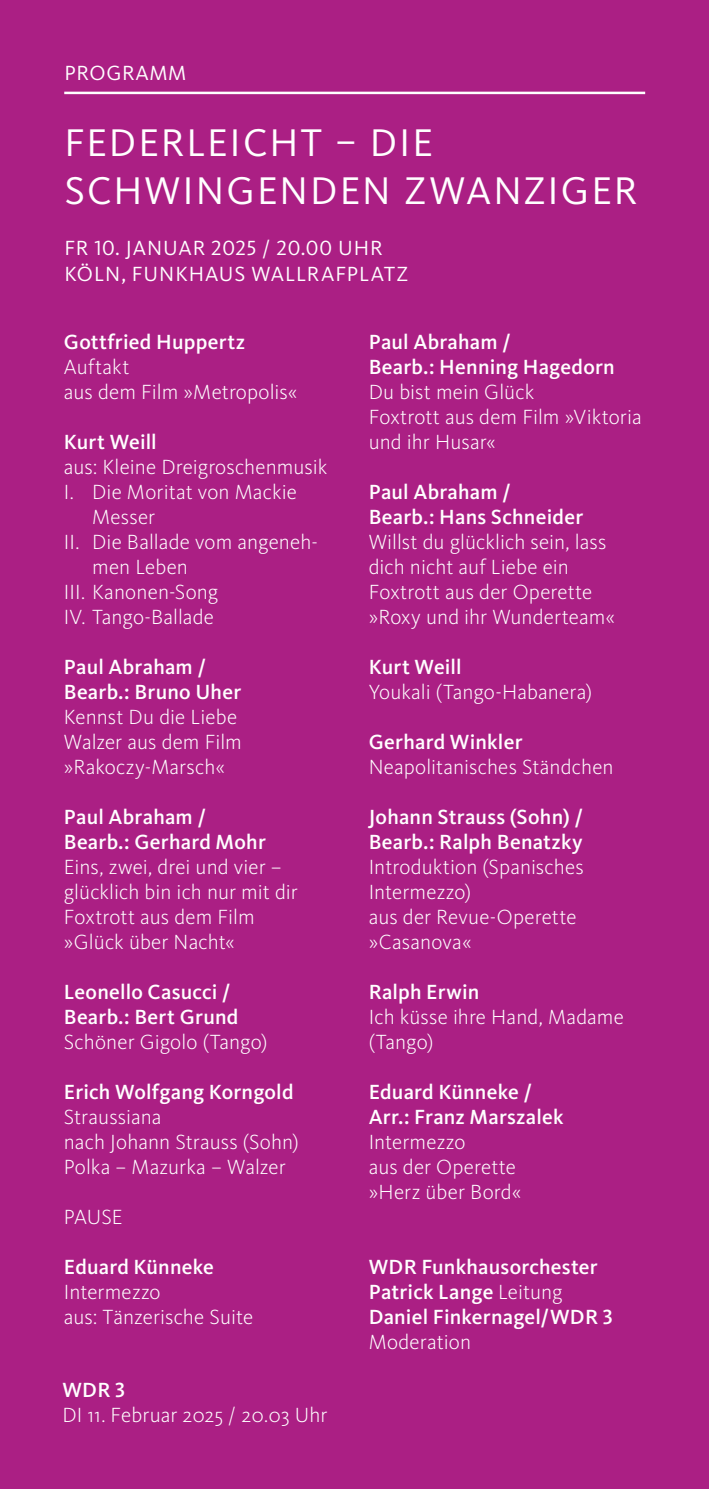
<style>
.page{position:relative;width:709px;height:1489px;background:#fff}
.page>*{position:absolute;margin:0;border:0;box-sizing:border-box;transform-origin:0 0}
.t1{font:40px/48px "WDR Sans";letter-spacing:.05em;color:#fff}
.t2{font:300 21.25px/25px "WDR Sans";letter-spacing:.005em;color:#fff}
.t3{font:500 21.25px/25px "WDR Sans";letter-spacing:.01em;color:#fff}
.t4{font:21.25px/25.5px "WDR Sans";letter-spacing:.035em;color:#fff}
.s1{font-weight:300}
</style>
<div class="page">
<div style="left:0;top:0;width:709px;height:1488px;background:#ab1f84"></div>
<hr style="left:64px;top:92px;width:581px;height:2px;background:#fff">
<p class="t4" style="left:64px;top:60px;width:123px">PROGRAMM</p>
<h1 class="t1" style="left:64px;top:118px;width:574px">FEDERLEICHT – DIE<br>SCHWINGENDEN ZWANZIGER</h1>
<p class="t4" style="left:64px;top:235px;width:346px">FR 10. JANUAR 2025 / 20.00 UHR<br>KÖLN, FUNKHAUS WALLRAFPLATZ</p>
<p class="t3" style="left:64px;top:329px;width:183px">Gottfried Huppertz</p>
<p class="t2" style="left:64px;top:354px;width:235px">Auftakt<br>aus dem Film »Metropolis«</p>
<p class="t3" style="left:64px;top:429px;width:94px">Kurt Weill</p>
<p class="t2" style="left:64px;top:454px;width:265px">aus: Kleine Dreigroschenmusik</p>
<p class="t2" style="left:64px;top:479px;width:235px">I. Die Moritat von Mackie</p>
<p class="t2" style="left:92px;top:504px;width:65px">Messer</p>
<p class="t2" style="left:64px;top:529px;width:256px">II. Die Ballade vom angeneh-</p>
<p class="t2" style="left:92px;top:554px;width:97px">men Leben</p>
<p class="t2" style="left:64px;top:579px;width:156px">III. Kanonen-Song</p>
<p class="t2" style="left:64px;top:604px;width:152px">IV. Tango-Ballade</p>
<p class="t3" style="left:64px;top:654px;width:179px">Paul Abraham /<br>Bearb.: Bruno Uher</p>
<p class="t2" style="left:64px;top:704px;width:180px">Kennst Du die Liebe<br>Walzer aus dem Film »Rakoczy-Marsch«</p>
<p class="t3" style="left:64px;top:804px;width:203px">Paul Abraham /<br>Bearb.: Gerhard Mohr</p>
<p class="t2" style="left:64px;top:854px;width:235px">Eins, zwei, drei und vier – glücklich bin ich nur mit dir<br>Foxtrott aus dem Film »Glück über Nacht«</p>
<p class="t3" style="left:64px;top:979px;width:176px">Leonello Casucci /<br>Bearb.: Bert Grund</p>
<p class="t2" style="left:64px;top:1029px;width:205px">Schöner Gigolo (Tango)</p>
<p class="t3" style="left:64px;top:1079px;width:231px">Erich Wolfgang Korngold</p>
<p class="t2" style="left:64px;top:1104px;width:236px">Straussiana<br>nach Johann Strauss (Sohn)<br>Polka – Mazurka – Walzer</p>
<p class="t2" style="left:64px;top:1204px;width:61px">PAUSE</p>
<p class="t3" style="left:64px;top:1254px;width:152px">Eduard Künneke</p>
<p class="t2" style="left:64px;top:1279px;width:191px">Intermezzo<br>aus: Tänzerische Suite</p>
<p class="t3" style="left:62px;top:1376px;width:64px">WDR 3</p>
<p class="t2" style="left:62px;top:1401px;width:266px">DI 11. Februar 2025 / 20.03 Uhr</p>
<p class="t3" style="left:369px;top:329px;width:248px">Paul Abraham /<br>Bearb.: Henning Hagedorn</p>
<p class="t2" style="left:369px;top:379px;width:274px">Du bist mein Glück<br>Foxtrott aus dem Film »Viktoria und ihr Husar«</p>
<p class="t3" style="left:369px;top:479px;width:216px">Paul Abraham /<br>Bearb.: Hans Schneider</p>
<p class="t2" style="left:369px;top:529px;width:248px">Willst du glücklich sein, lass dich nicht auf Liebe ein<br>Foxtrott aus der Operette »Roxy und ihr Wunderteam«</p>
<p class="t3" style="left:369px;top:654px;width:94px">Kurt Weill</p>
<p class="t2" style="left:369px;top:679px;width:225px">Youkali (Tango-Habanera)</p>
<p class="t3" style="left:369px;top:729px;width:155px">Gerhard Winkler</p>
<p class="t2" style="left:369px;top:754px;width:246px">Neapolitanisches Ständchen</p>
<p class="t3" style="left:369px;top:804px;width:216px">Johann Strauss (Sohn) /<br>Bearb.: Ralph Benatzky</p>
<p class="t2" style="left:369px;top:854px;width:217px">Introduktion (Spanisches<br>Intermezzo)<br>aus der Revue-Operette »Casanova«</p>
<p class="t3" style="left:369px;top:978px;width:112px">Ralph Erwin</p>
<p class="t2" style="left:369px;top:1004px;width:257px">Ich küsse ihre Hand, Madame (Tango)</p>
<p class="t3" style="left:369px;top:1078px;width:196px">Eduard Künneke /<br>Arr.: Franz Marszalek</p>
<p class="t2" style="left:369px;top:1128px;width:154px">Intermezzo<br>aus der Operette »Herz über Bord«</p>
<p class="t3" style="left:369px;top:1253px;width:246px">WDR Funkhausorchester<br>Patrick Lange <span class="s1">Leitung<br></span>Daniel Finkernagel/WDR 3</p>
<p class="t2" style="left:369px;top:1328px;width:104px">Moderation</p>
</div>
